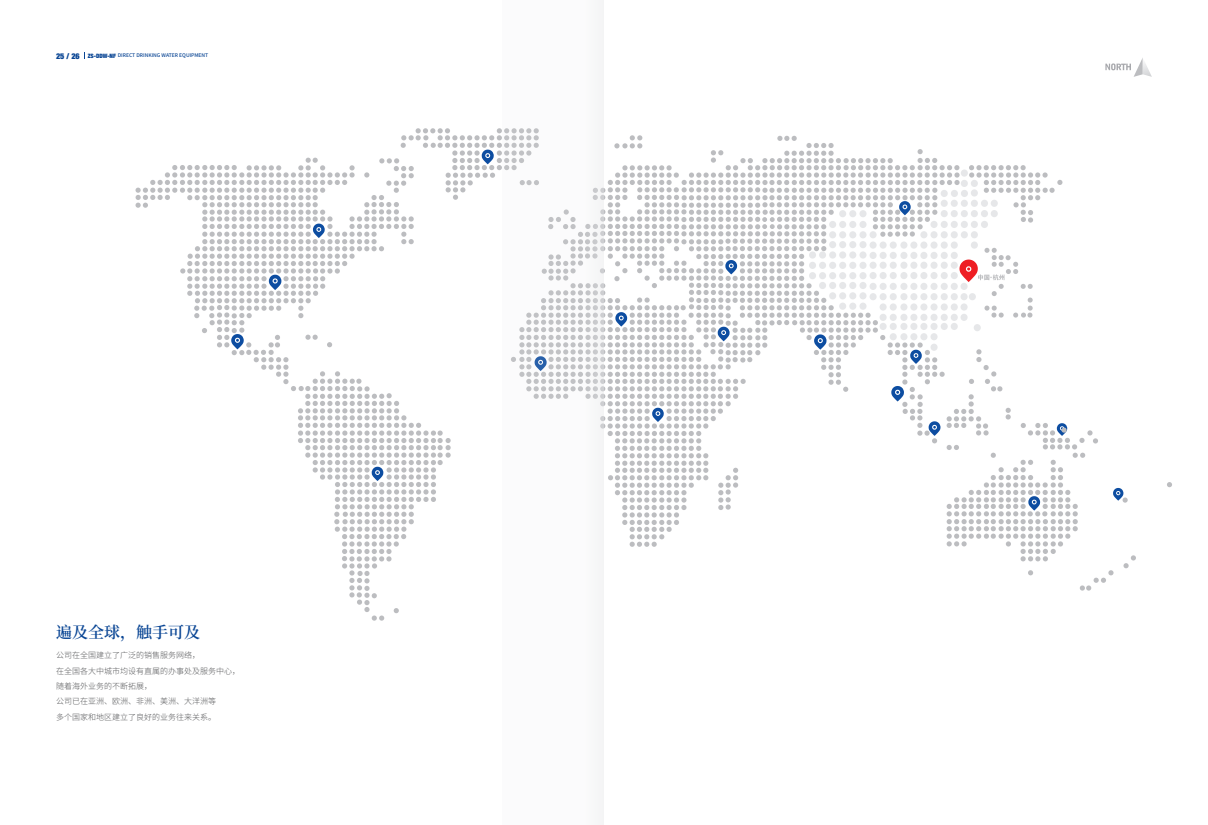
<style>
.page{position:relative;width:1208px;height:825px;background:#fff}
.page>*{position:absolute;margin:0;border:0;box-sizing:border-box;transform-origin:0 0}
.t1{font:16px "Source Han Serif SC";color:#094594}
.t2{font:300 8px/15.3px "Source Han Sans SC";color:#57585a}
.t3{font:900 expanded 6px "Helvetica Neue LT";color:#094594}
.t4{font:500 5px "Source Han Sans CN";color:#094594}
.s1{font-size:8px}
</style>
<div class="page">
<svg style="left:1105px;top:58px;width:47px;height:19px"></svg>
<svg style="left:1167px;top:482px;width:5px;height:5px"></svg>
<svg style="left:135px;top:128px;width:1001px;height:493px"></svg>
<div style="left:502px;top:0;width:102px;height:825px;background:#fbfbfc"></div>
<p class="t3" style="left:56px;top:52px;width:62px"><span class="s1">25 / 26</span> ZS-DDW-NF</p>
<p class="t4" style="left:118px;top:53px;width:92px">DIRECT DRINKING WATER EQUIPMENT</p>
<h1 class="t1" style="left:56px;top:624px;width:145px">遍及全球，触手可及</h1>
<p class="t2" style="left:56px;top:648px;width:185px">公司在全国建立了广泛的销售服务网络，<br>在全国各大中城市均设有直属的办事处及服务中心，随着海外业务的不断拓展，<br>公司已在亚洲、欧洲、非洲、美洲、大洋洲等<br>多个国家和地区建立了良好的业务往来关系。</p>
</div>
